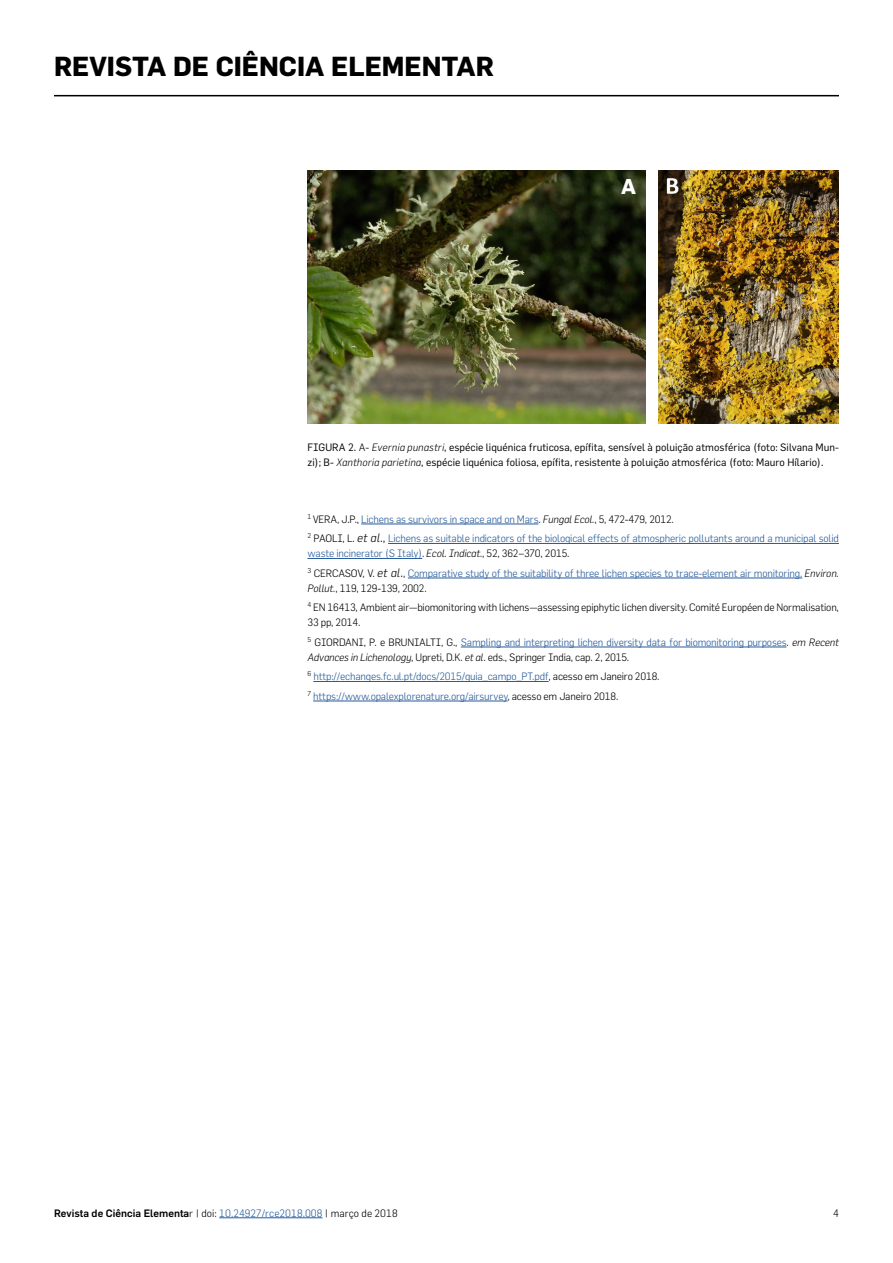
<style>
.page{position:relative;width:893px;height:1263px;background:#fff}
.page>*{position:absolute;margin:0;border:0;box-sizing:border-box;transform-origin:0 0}
.t1{font:700 27px "Flama";color:#000}
.t2{font:700 21px "Flama";color:#fff}
.t3{font:300 10.5px/19.5px "Flama";letter-spacing:-.02em;color:#275b9b}
.t4{font:10.5px/15px "Flama";color:#000}
.t5{font:300 10.5px/19.5px "Flama";letter-spacing:-.02em;color:#000}
.t6{font:500 10.5px "Flama";color:#000}
.s1{font-weight:300}
.s2{font-weight:300;font-style:italic}
.s3{color:#000}
.s4{font-style:italic;color:#000}
.s5{font-style:italic;font-size:12px;color:#000}
.s6{font-size:12px;color:#000}
.s7{font-style:italic}
.s8{font-weight:300;color:#275b9b}
</style>
<div class="page">
<hr style="left:54px;top:95px;width:785px;height:1px;background:#000">
<hr style="left:219px;top:1217px;width:103px;height:1px;background:#275b9b">
<hr style="left:361px;top:524px;width:177px;height:1px;background:#275b9b">
<hr style="left:388px;top:543px;width:451px;height:1px;background:#275b9b">
<hr style="left:307px;top:558px;width:115px;height:1px;background:#275b9b">
<hr style="left:408px;top:578px;width:394px;height:1px;background:#275b9b">
<hr style="left:461px;top:647px;width:325px;height:1px;background:#275b9b">
<hr style="left:313px;top:681px;width:236px;height:1px;background:#275b9b">
<hr style="left:313px;top:701px;width:194px;height:1px;background:#275b9b">
<img style="left:307px;top:170px;width:338px;height:254px">
<img style="left:659px;top:170px;width:180px;height:254px">
<h1 class="t1" style="left:54px;top:50px;width:441px">REVISTA DE CIÊNCIA ELEMENTAR</h1>
<h2 class="t2" style="left:621px;top:173px;width:16px">A</h2>
<p class="t4" style="left:307px;top:439px;width:533px">FIGURA 2. <span class="s1">A-</span> <span class="s2">Evernia punastri</span>, espécie liquénica fruticosa, epífita, sensível à poluição atmosférica (foto: Silvana Mun&shy;zi); B- <span class="s2">Xanthoria parietina</span>, espécie liquénica foliosa, epífita, resistente à poluição atmosférica (foto: Mauro Hílario).</p>
<p class="t3" style="left:307px;top:509px;width:533px"><sup>1</sup> <span class="s3">VERA, J.P.,</span> Lichens as survivors in space and on Mars<span class="s3">.</span> <span class="s4">Fungal Ecol.</span><span class="s3">, 5, 472-479, 2012.<br></span><sup>2</sup> <span class="s3">PAOLI, L.</span> <span class="s5">et al</span><span class="s6">.,</span> Lichens as suitable indicators of the biological effects of atmospheric pollutants around a municipal solid</p>
<p class="t3" style="left:307px;top:544px;width:533px">waste incinerator (S Italy)<span class="s3">.</span> <span class="s4">Ecol. Indicat.</span><span class="s3">, 52, 362–370, 2015.<br></span><sup>3</sup> <span class="s3">CERCASOV, V.</span> <span class="s5">et al</span><span class="s6">.</span><span class="s3">,</span> Comparative study of the suitability of three lichen species to trace-element air monitoring. <span class="s4">Environ.</span></p>
<p class="t5" style="left:307px;top:578px;width:533px"><span class="s7">Pollut.</span>, 119, 129-139, 2002.<br><sup>4</sup> EN 16413, Ambient air—biomonitoring with lichens—assessing epiphytic lichen diversity. Comité Européen de Normalisation,</p>
<p class="t3" style="left:307px;top:613px;width:533px"><span class="s3">33 pp, 2014.<br></span><sup>5</sup> <span class="s3">GIORDANI, P. e BRUNIALTI, G.,</span> Sampling and interpreting lichen diversity data for biomonitoring purposes<span class="s3">.</span> <span class="s4">em Recent</span></p>
<p class="t3" style="left:307px;top:647px;width:354px"><span class="s4">Advances in Lichenology</span><span class="s3">, Upreti, D.K.</span> <span class="s4">et al</span><span class="s3">. eds., Springer India, cap. 2, 2015.<br></span><sup>6</sup> http://echanges.fc.ul.pt/docs/2015/guia_campo_PT.pdf<span class="s3">, acesso em Janeiro 2018.<br></span><sup>7</sup> https://www.opalexplorenature.org/airsurvey<span class="s3">, acesso em Janeiro 2018.</span></p>
<p class="t6" style="left:54px;top:1206px;width:345px">Revista de Ciência Elementa<span class="s1">r | doi:</span> <span class="s8">10.24927/rce2018.008</span> <span class="s1">| março de 2018</span></p>
<p class="t5" style="left:833px;top:1203px;width:7px">4</p>
</div>
